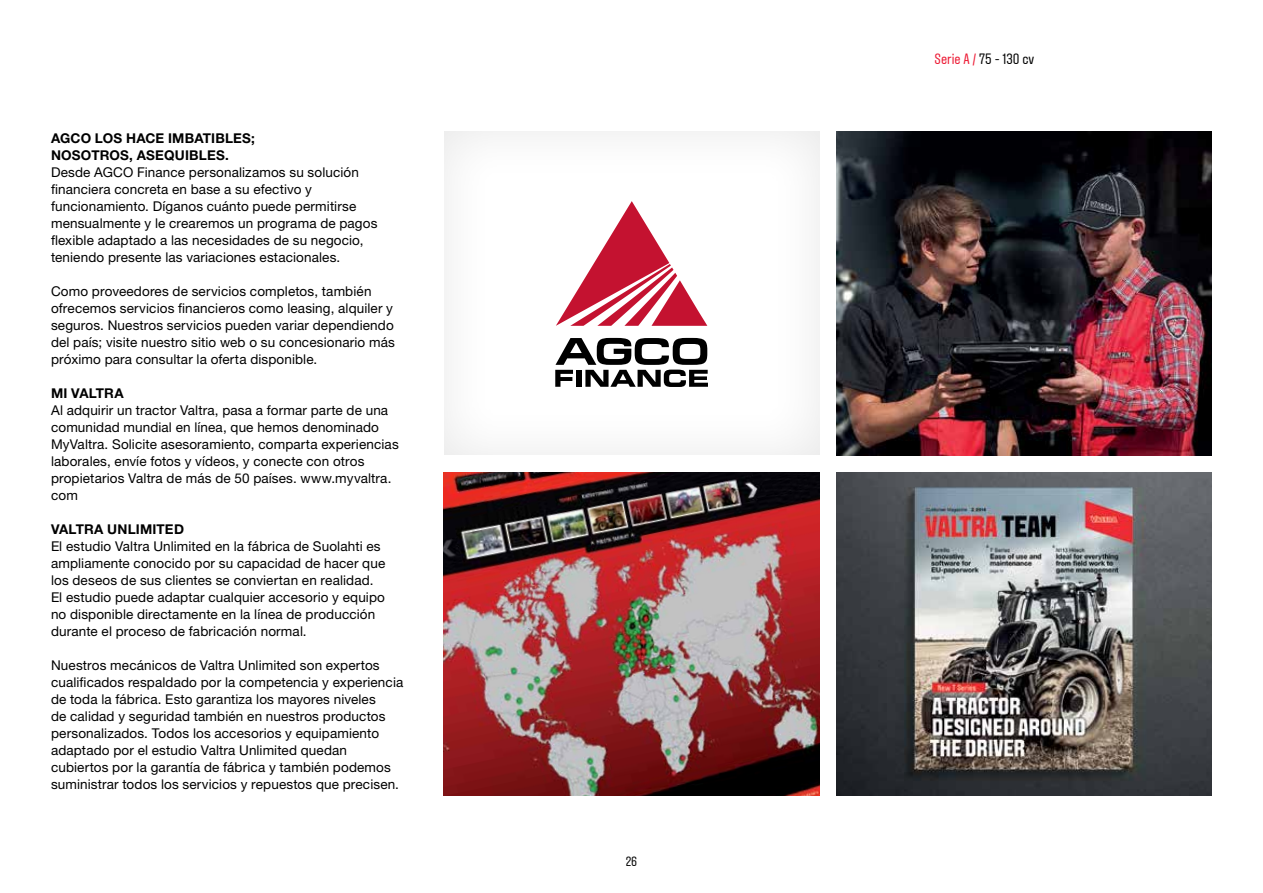
<style>
.page{position:relative;width:1263px;height:893px;background:#fff}
.page>*{position:absolute;margin:0;border:0;box-sizing:border-box;transform-origin:0 0}
.t1{font:15px "Aveny T";color:#000}
.t2{font:13.5px/17px "Helvetica Neue LT Std";letter-spacing:.01em;color:#000}
.t3{font:700 13.5px/17px "Helvetica Neue LT Std";letter-spacing:.015em;color:#000}
.t4{font:13.5px "Aveny T";color:#000}
.s1{color:#ed1b35}
</style>
<div class="page">
<img style="left:836px;top:472px;width:376px;height:323px">
<img style="left:444px;top:472px;width:375px;height:323px">
<div style="left:443px;top:131px;width:377px;height:325px;background:#000;opacity:.1"></div>
<img style="left:836px;top:132px;width:376px;height:323px">
<p class="t3" style="left:51px;top:129px;width:205px">AGCO LOS HACE IMBATIBLES;<br>NOSOTROS, ASEQUIBLES.</p>
<p class="t2" style="left:51px;top:163px;width:328px">Desde AGCO Finance personalizamos su solución financiera concreta en base a su efectivo y funcionamiento. Díganos cuánto puede permitirse mensualmente y le crearemos un programa de pagos flexible adaptado a las necesidades de su negocio, teniendo presente las variaciones estacionales.</p>
<p class="t2" style="left:51px;top:282px;width:345px">Como proveedores de servicios completos, también ofrecemos servicios financieros como leasing, alquiler y seguros. Nuestros servicios pueden variar dependiendo del país; visite nuestro sitio web o su concesionario más próximo para consultar la oferta disponible.</p>
<p class="t3" style="left:51px;top:384px;width:74px">MI VALTRA</p>
<p class="t2" style="left:51px;top:402px;width:349px">Al adquirir un tractor Valtra, pasa a formar parte de una comunidad mundial en línea, que hemos denominado MyValtra. Solicite asesoramiento, comparta experiencias laborales, envíe fotos y vídeos, y conecte con otros propietarios Valtra de más de 50 países. www.myvaltra. com</p>
<p class="t3" style="left:51px;top:520px;width:134px">VALTRA UNLIMITED</p>
<p class="t2" style="left:51px;top:538px;width:336px">El estudio Valtra Unlimited en la fábrica de Suolahti es ampliamente conocido por su capacidad de hacer que los deseos de sus clientes se conviertan en realidad.<br>El estudio puede adaptar cualquier accesorio y equipo no disponible directamente en la línea de producción durante el proceso de fabricación normal.</p>
<p class="t2" style="left:51px;top:657px;width:354px">Nuestros mecánicos de Valtra Unlimited son expertos cualificados respaldado por la competencia y experiencia de toda la fábrica. Esto garantiza los mayores niveles<br>de calidad y seguridad también en nuestros productos personalizados. Todos los accesorios y equipamiento adaptado por el estudio Valtra Unlimited quedan cubiertos por la garantía de fábrica y también podemos suministrar todos los servicios y repuestos que precisen.</p>
<p class="t4" style="left:626px;top:854px;width:13px">26</p>
<p class="t1" style="left:934px;top:50px;width:101px"><span class="s1">Serie A /</span> 75 - 130 cv</p>
</div>
